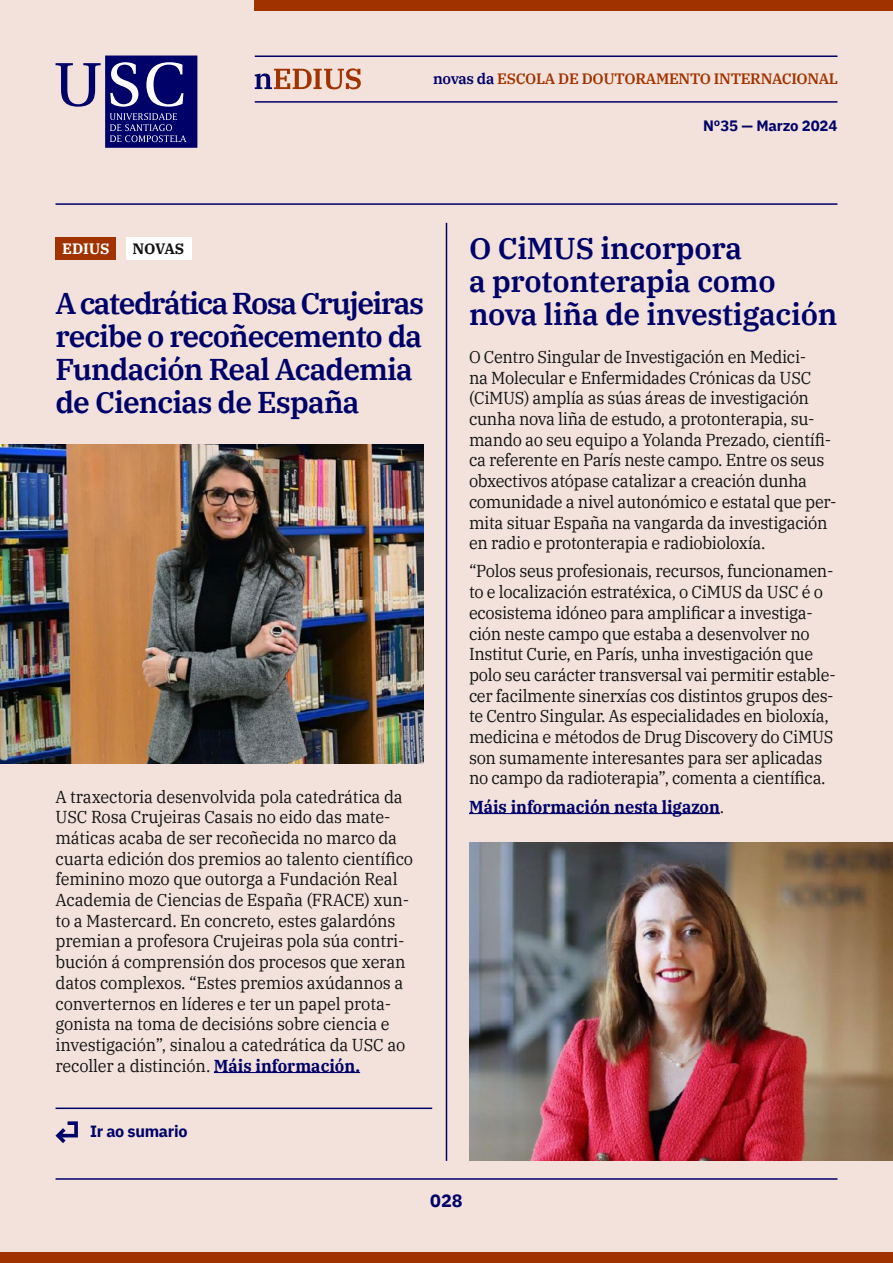
<style>
.page{position:relative;width:893px;height:1263px;background:#f2e2db}
.page>*{position:absolute;margin:0;border:0;box-sizing:border-box;transform-origin:0 0}
.t1{font:600 30px/33px "IBM Plex Serif";letter-spacing:-.03em;color:#000069}
.t2{font:600 30px/33px "IBM Plex Serif";letter-spacing:-.01em;color:#000069}
.t3{font:700 18px "IBM Plex Sans";color:#000069}
.t4{font:17.25px/20.7px "IBM Plex Serif";letter-spacing:-.02em;color:#121212;scale:.95 1}
.t5{font:700 17.25px "IBM Plex Serif";color:#000069;scale:.95 1}
.t6{font:700 16.2px "IBM Plex Sans";letter-spacing:-.02em;color:#000069}
.t7{font:600 15px "IBM Plex Serif";letter-spacing:-.02em;color:#a13300}
.t8{font:700 15px "IBM Plex Sans";letter-spacing:-.01em;color:#000069}
.t9{font:700 15px "IBM Plex Serif";letter-spacing:-.01em;color:#fff}
.t10{font:700 15px "IBM Plex Serif";letter-spacing:-.025em;color:#121212}
.s1{color:#000069}
.s2{font-weight:700;color:#000069}
.s3{font-weight:400;color:#121212}
</style>
<div class="page">
<hr style="left:255px;top:56px;width:582px;height:1px;background:#000069">
<hr style="left:255px;top:101px;width:582px;height:2px;background:#000069">
<div style="left:255px;top:0;width:638px;height:10px;background:#a03200"></div>
<div style="left:0;top:1252px;width:893px;height:11px;background:#a03200"></div>
<hr style="left:56px;top:203px;width:781px;height:2px;background:#000069">
<hr style="left:446px;top:223px;width:1px;height:938px;background:#000069">
<svg style="left:56px;top:1121px;width:22px;height:22px"></svg>
<hr style="left:56px;top:1107px;width:376px;height:2px;background:#000069">
<hr style="left:56px;top:1178px;width:781px;height:2px;background:#000069">
<svg style="left:255px;top:68px;width:106px;height:21px"></svg>
<svg style="left:56px;top:56px;width:141px;height:92px"></svg>
<div style="left:56px;top:237px;width:60px;height:22px;background:#a13300"></div>
<div style="left:126px;top:237px;width:65px;height:22px;background:#fff"></div>
<hr style="left:214px;top:1072px;width:146px;height:1px;background:#000069">
<hr style="left:469px;top:813px;width:251px;height:1px;background:#000069">
<img style="left:0;top:445px;width:424px;height:318px">
<img style="left:469px;top:843px;width:424px;height:318px">
<p class="t7" style="left:433px;top:67px;width:407px"><span class="s1">novas da</span> ESCOLA DE DOUTORAMENTO INTERNACIONAL</p>
<p class="t8" style="left:703px;top:114px;width:136px">Nº35 — Marzo 2024</p>
<p class="t9" style="left:62px;top:237px;width:49px">EDIUS</p>
<p class="t10" style="left:133px;top:236px;width:53px">NOVAS</p>
<h1 class="t1" style="left:56px;top:285px;width:370px">A catedrática Rosa Crujeiras recibe o recoñecemento da<br>Fundación Real Academia de Ciencias de España</h1>
<p class="t4" style="left:56px;top:784px;width:378px">A traxectoria desenvolvida pola catedrática da USC Rosa Crujeiras Casais no eido das mate&shy;máticas acaba de ser recoñecida no marco da cuarta edición dos premios ao talento científico feminino mozo que outorga a Fundación Real Academia de Ciencias de España (FRACE) xun&shy;to a Mastercard. En concreto, estes galardóns premian a profesora Crujeiras pola súa contri&shy;bución á comprensión dos procesos que xeran datos complexos. “Estes premios axúdannos a converternos en líderes e ter un papel prota&shy;gonista na toma de decisións sobre ciencia e investigación”, sinalou a catedrática da USC ao recoller a distinción. <span class="s2">Máis información.</span></p>
<p class="t6" style="left:90px;top:1118px;width:99px">Ir ao sumario</p>
<h1 class="t2" style="left:469px;top:229px;width:370px">O CiMUS incorpora<br>a protonterapia como nova liña de investigación</h1>
<p class="t4" style="left:469px;top:345px;width:388px">O Centro Singular de Investigación en Medici-<br>na Molecular e Enfermidades Crónicas da USC (CiMUS) amplía as súas áreas de investigación cunha nova liña de estudo, a protonterapia, su&shy;mando ao seu equipo a Yolanda Prezado, científi&shy;ca referente en París neste campo. Entre os seus obxectivos atópase catalizar a creación dunha comunidade a nivel autonómico e estatal que per&shy;mita situar España na vangarda da investigación en radio e protonterapia e radiobioloxía.</p>
<p class="t4" style="left:469px;top:559px;width:388px">“Polos seus profesionais, recursos, funcionamen&shy;to e localización estratéxica, o CiMUS da USC é o ecosistema idóneo para amplificar a investiga&shy;ción neste campo que estaba a desenvolver no Institut Curie, en París, unha investigación que polo seu carácter transversal vai permitir estable&shy;cer facilmente sinerxías cos distintos grupos des&shy;te Centro Singular. As especialidades en bioloxía, medicina e métodos de Drug Discovery do CiMUS son sumamente interesantes para ser aplicadas no campo da radioterapia”, comenta a científica.</p>
<p class="t5" style="left:469px;top:793px;width:270px">Máis información nesta ligazon<span class="s3">.</span></p>
<p class="t3" style="left:430px;top:1186px;width:34px">028</p>
</div>
